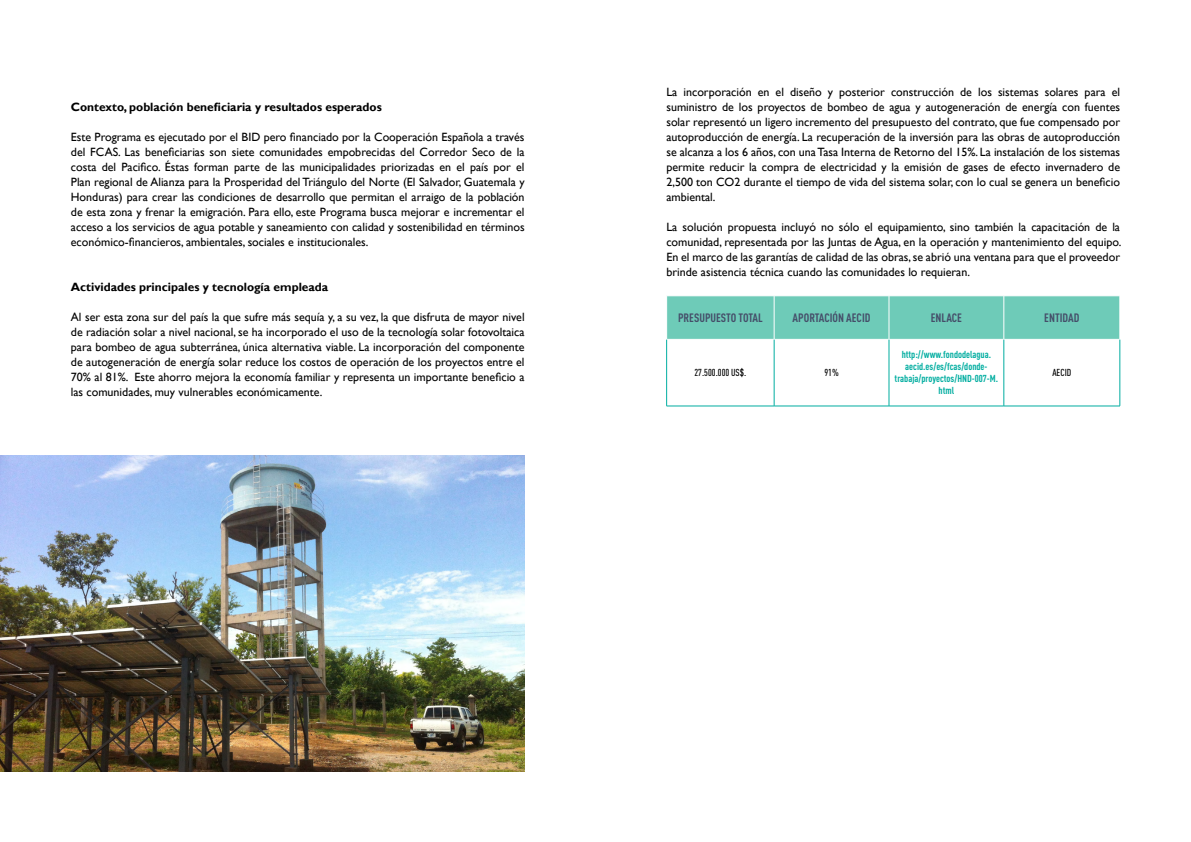
<style>
.page{position:relative;width:1191px;height:842px;background:#fff}
.page>*{position:absolute;margin:0;border:0;box-sizing:border-box;transform-origin:0 0}
.t1{font:12px/15px "Gill Sans";color:#000;text-align:justify}
.t2{font:700 12px "Gill Sans";color:#000}
.t3{font:700 12px "DIN Cond";color:#454e69}
.t4{font:700 10px/12px "DIN Cond";color:#00ada0;text-align:center}
.t5{font:500 10px "DIN Cond";color:#000}
</style>
<div class="page">
<img style="left:0;top:455px;width:524px;height:317px">
<div style="left:667px;top:297px;width:452px;height:42px;background:#6ecbb8"></div>
<hr style="left:774px;top:296px;width:1px;height:43px;background:#fff">
<hr style="left:888px;top:296px;width:1px;height:43px;background:#fff">
<hr style="left:1003px;top:296px;width:1px;height:43px;background:#fff">
<hr style="left:666px;top:340px;width:1px;height:66px;background:#00ada0">
<hr style="left:774px;top:340px;width:1px;height:66px;background:#00ada0">
<hr style="left:888px;top:340px;width:1px;height:66px;background:#00ada0">
<hr style="left:1003px;top:340px;width:1px;height:66px;background:#00ada0">
<hr style="left:1119px;top:340px;width:1px;height:66px;background:#00ada0">
<hr style="left:666px;top:406px;width:108px;height:1px;background:#00ada0">
<hr style="left:774px;top:406px;width:115px;height:1px;background:#00ada0">
<hr style="left:889px;top:406px;width:114px;height:1px;background:#00ada0">
<hr style="left:1003px;top:406px;width:117px;height:1px;background:#00ada0">
<p class="t1" style="left:666px;top:85px;width:455px">La incorporación en el diseño y posterior construcción de los sistemas solares para el suministro de los proyectos de bombeo de agua y autogeneración de energía con fuentes solar representó un ligero incremento del presupuesto del contrato, que fue compensado por autoproducción de energía. La recuperación de la inversión para las obras de autoproducción se alcanza a los 6 años, con una Tasa Interna de Retorno del 15%. La instalación de los sistemas permite reducir la compra de electricidad y la emisión de gases de efecto invernadero de 2,500 ton CO2 durante el tiempo de vida del sistema solar, con lo cual se genera un beneficio ambiental.</p>
<p class="t1" style="left:666px;top:220px;width:456px">La solución propuesta incluyó no sólo el equipamiento, sino también la capacitación de la comunidad, representada por las Juntas de Agua, en la operación y mantenimiento del equipo.<br>En el marco de las garantías de calidad de las obras, se abrió una ventana para que el proveedor brinde asistencia técnica cuando las comunidades lo requieran.</p>
<p class="t2" style="left:71px;top:100px;width:312px">Contexto, población beneficiaria y resultados esperados</p>
<p class="t1" style="left:71px;top:130px;width:455px">Este Programa es ejecutado por el BID pero financiado por la Cooperación Española a través del FCAS. Las beneficiarias son siete comunidades empobrecidas del Corredor Seco de la costa del Pacifico. Éstas forman parte de las municipalidades priorizadas en el país por el Plan regional de Alianza para la Prosperidad del Triángulo del Norte (El Salvador, Guatemala y Honduras) para crear las condiciones de desarrollo que permitan el arraigo de la población de esta zona y frenar la emigración. Para ello, este Programa busca mejorar e incrementar el acceso a los servicios de agua potable y saneamiento con calidad y sostenibilidad en términos económico-financieros, ambientales, sociales e institucionales.</p>
<p class="t2" style="left:71px;top:280px;width:259px">Actividades principales y tecnología empleada</p>
<p class="t1" style="left:71px;top:310px;width:455px">Al ser esta zona sur del país la que sufre más sequía y, a su vez, la que disfruta de mayor nivel de radiación solar a nivel nacional, se ha incorporado el uso de la tecnología solar fotovoltaica para bombeo de agua subterránea, única alternativa viable. La incorporación del componente de autogeneración de energía solar reduce los costos de operación de los proyectos entre el 70% al 81%. Este ahorro mejora la economía familiar y representa un importante beneficio a las comunidades, muy vulnerables económicamente.</p>
<p class="t3" style="left:678px;top:310px;width:86px">PRESUPUESTO TOTAL</p>
<p class="t3" style="left:792px;top:310px;width:79px">APORTACIÓN AECID</p>
<p class="t3" style="left:930px;top:310px;width:33px">ENLACE</p>
<p class="t3" style="left:1044px;top:310px;width:37px">ENTIDAD</p>
<p class="t4" style="left:894px;top:348px;width:105px">http://www.fondodelagua. aecid.es/es/fcas/donde&shy;trabaja/proyectos/HND-007-M. html</p>
<p class="t5" style="left:694px;top:367px;width:53px">27.500.000 US$.</p>
<p class="t5" style="left:824px;top:367px;width:16px">91%</p>
<p class="t5" style="left:1052px;top:367px;width:20px">AECID</p>
</div>
